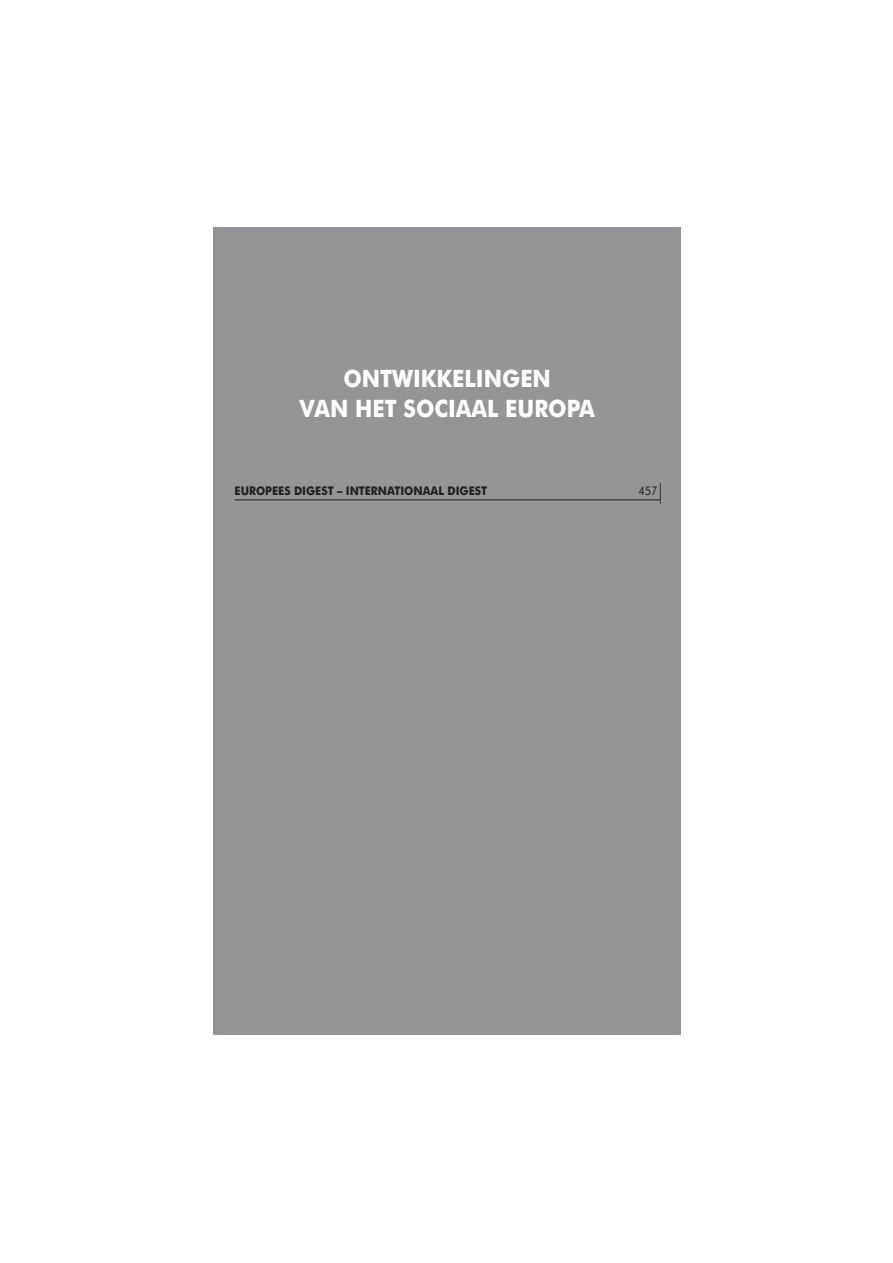
<style>
.page{position:relative;width:893px;height:1263px;background:#fff}
.page>*{position:absolute;margin:0;border:0;box-sizing:border-box;transform-origin:0 0}
.t1{font:700 24px/30px "Futura BT";color:#fff;text-align:center;scale:.9 1}
.t2{font:700 12px "Futura BT";color:#231f20;scale:.9 1}
.t3{font:12px "Futura BT";color:#231f20;scale:.9 1}
</style>
<div class="page">
<div style="left:213px;top:228px;width:468px;height:807px;background:#939598"></div>
<svg style="left:660px;top:483px;width:1px;height:21px"></svg>
<hr style="left:235px;top:500px;width:425px;height:1px;background:#231f20">
<h1 class="t1" style="left:299px;top:366px;width:330px">ONTWIKKELINGEN<br>VAN HET SOCIAAL EUROPA</h1>
<p class="t2" style="left:235px;top:487px;width:282px">EUROPEES DIGEST – INTERNATIONAAL DIGEST</p>
<p class="t3" style="left:638px;top:486px;width:23px">457</p>
</div>
